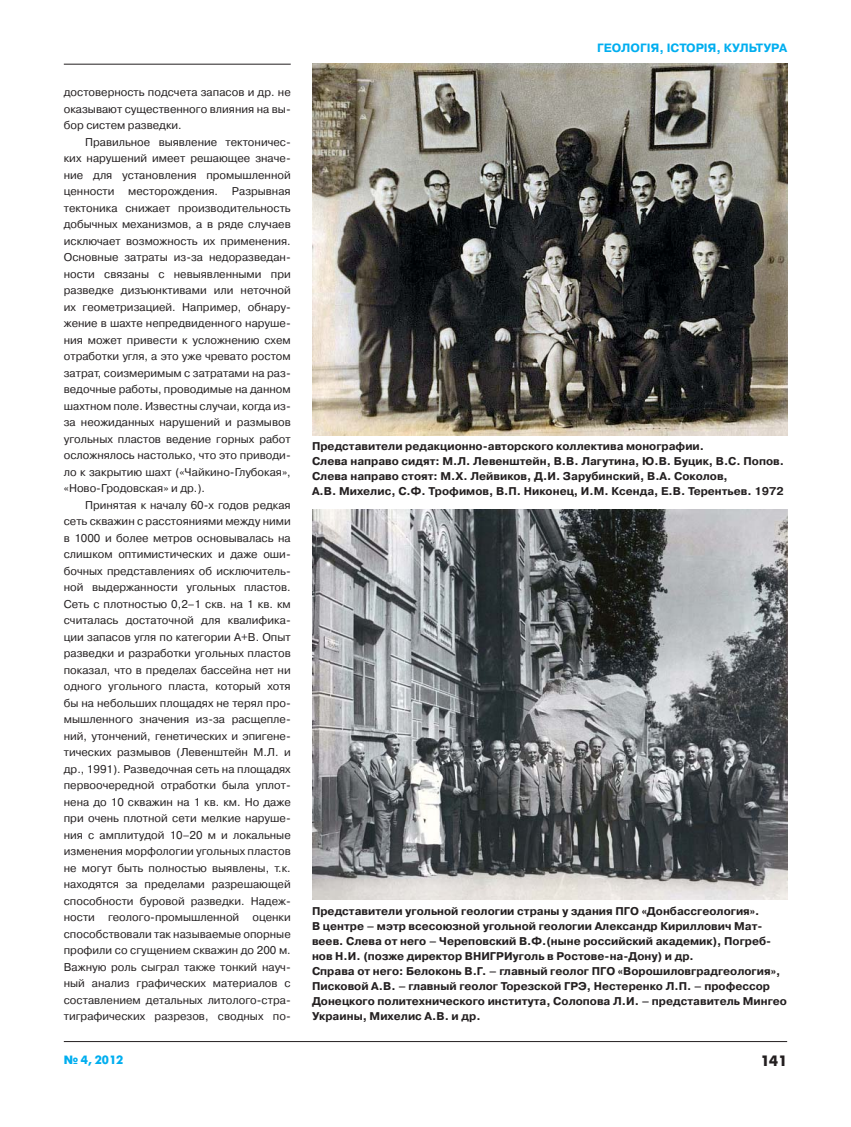
<style>
.page{position:relative;width:851px;height:1127px;background:#fff}
.page>*{position:absolute;margin:0;border:0;box-sizing:border-box;transform-origin:0 0}
.t1{font:15px "Futuris XC";color:#231f20}
.t2{font:700 12px "Pragmatica C";color:#00aeef}
.t3{font:12px "Futuris XC";color:#00aeef}
.t4{font:11.25px/16.5px "Pragmatica C";color:#231f20;text-align:justify}
.t5{font:700 11.25px/15px "Pragmatica C";color:#231f20}
</style>
<div class="page">
<hr style="left:64px;top:1041px;width:723px;height:1px;background:#231f20">
<hr style="left:64px;top:64px;width:227px;height:1px;background:#231f20">
<img style="left:312px;top:64px;width:475px;height:371px">
<img style="left:312px;top:509px;width:475px;height:391px">
<p class="t4" style="left:64px;top:85px;width:228px">достоверность подсчета запасов и др. не оказывают существенного влияния на вы&shy;бор систем разведки.</p>
<p class="t4" style="left:64px;top:135px;width:228px;text-indent:21px">Правильное выявление тектоничес&shy;ких нарушений имеет решающее значе&shy;ние для установления промышленной ценности месторождения. Разрывная тектоника снижает производительность добычных механизмов, а в ряде случаев исключает возможность их применения.<br>Основные затраты из-за недоразведан&shy;ности связаны с невыявленными при разведке дизъюнктивами или неточной их геометризацией. Например, обнару&shy;жение в шахте непредвиденного наруше&shy;ния может привести к усложнению схем отработки угля, а это уже чревато ростом затрат, соизмеримым с затратами на раз&shy;ведочные работы, проводимые на данном шахтном поле. Известны случаи, когда из&shy;за неожиданных нарушений и размывов угольных пластов ведение горных работ осложнялось настолько, что это приводи&shy;ло к закрытию шахт («Чайкино-Глубокая», «Ново-Гродовская» и др.).</p>
<p class="t4" style="left:64px;top:497px;width:228px;text-indent:21px">Принятая к началу 60-х годов редкая сеть скважин с расстояниями между ними в 1000 и более метров основывалась на слишком оптимистических и даже оши&shy;бочных представлениях об исключитель&shy;ной выдержанности угольных пластов.<br>Сеть с плотностью 0,2–1 скв. на 1 кв. км считалась достаточной для квалифика&shy;ции запасов угля по категории А+В. Опыт разведки и разработки угольных пластов показал, что в пределах бассейна нет ни одного угольного пласта, который хотя бы на небольших площадях не терял про&shy;мышленного значения из-за расщепле&shy;ний, утончений, генетических и эпигене&shy;тических размывов (Левенштейн М.Л. и др., 1991). Разведочная сеть на площадях первоочередной отработки была уплот&shy;нена до 10 скважин на 1 кв. км. Но даже при очень плотной сети мелкие наруше&shy;ния с амплитудой 10–20 м и локальные изменения морфологии угольных пластов не могут быть полностью выявлены, т.к. находятся за пределами разрешающей способности буровой разведки. Надеж&shy;ности геолого-промышленной оценки способствовали так называемые опорные профили со сгущением скважин до 200 м.<br>Важную роль сыграл также тонкий науч&shy;ный анализ графических материалов с составлением детальных литолого-стра&shy;тиграфических разрезов, сводных по-</p>
<p class="t2" style="left:597px;top:43px;width:191px">ГЕОЛОГІЯ, ІСТОРІЯ, КУЛЬТУРА</p>
<p class="t5" style="left:312px;top:439px;width:473px">Представители редакционно-авторского коллектива монографии.<br>Слева направо сидят: М.Л. Левенштейн, В.В. Лагутина, Ю.В. Буцик, В.С. Попов.<br>Слева направо стоят: М.Х. Лейвиков, Д.И. Зарубинский, В.А. Соколов,<br>А.В. Михелис, С.Ф. Трофимов, В.П. Никонец, И.М. Ксенда, Е.В. Терентьев. 1972</p>
<p class="t5" style="left:312px;top:904px;width:476px">Представители угольной геологии страны у здания ПГО «Донбассгеология».<br>В центре – мэтр всесоюзной угольной геологии Александр Кириллович Мат&shy;веев. Слева от него – Череповский В.Ф.(ныне российский академик), Погреб&shy;нов Н.И. (позже директор ВНИГРИуголь в Ростове-на-Дону) и др.<br>Справа от него: Белоконь В.Г. – главный геолог ПГО «Ворошиловградгеология», Писковой А.В. – главный геолог Торезской ГРЭ, Нестеренко Л.П. – профессор Донецкого политехнического института, Солопова Л.И. – представитель Мингео Украины, Михелис А.В. и др.</p>
<p class="t3" style="left:64px;top:1053px;width:61px">№ 4, 2012</p>
<h1 class="t1" style="left:760px;top:1053px;width:28px">141</h1>
</div>
